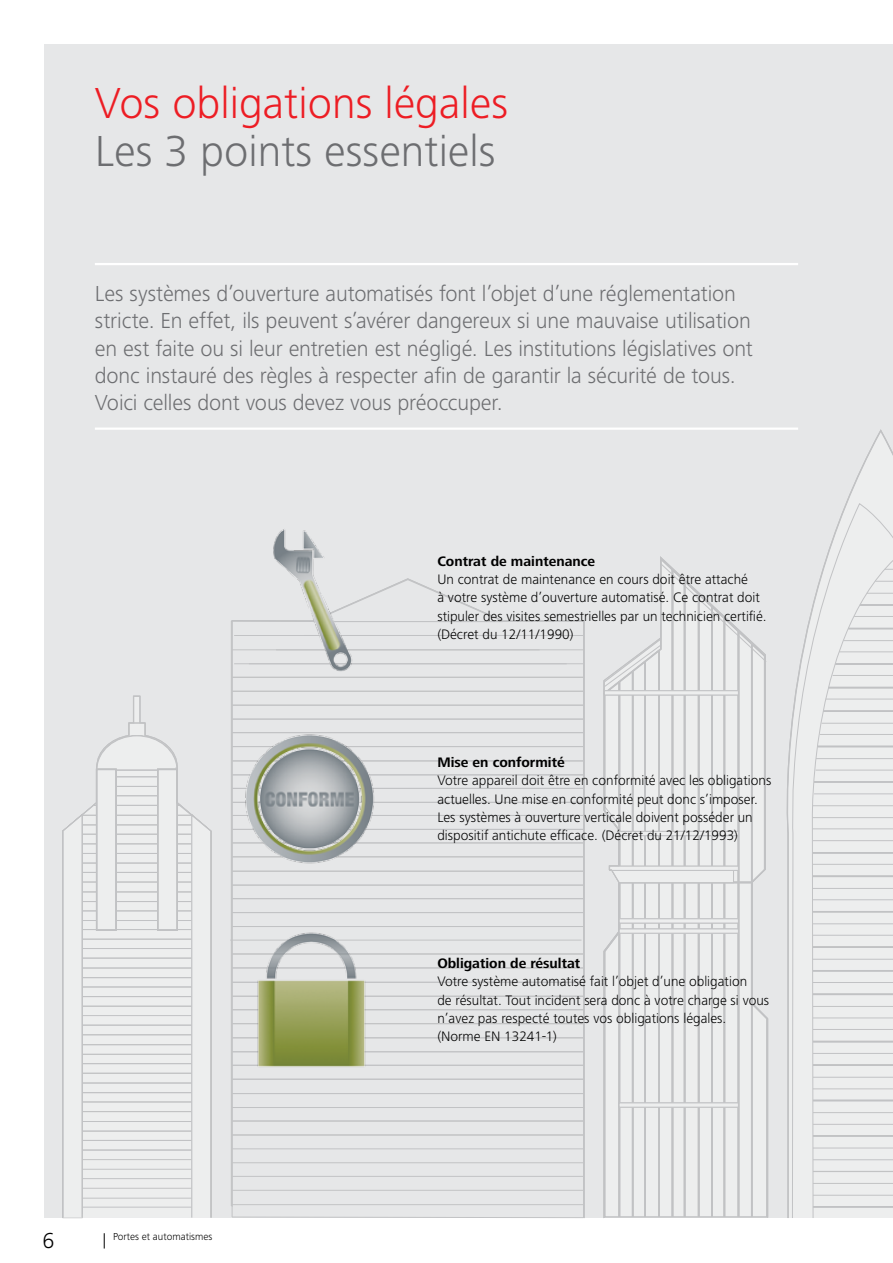
<style>
.page{position:relative;width:893px;height:1263px;background:#fff}
.page>*{position:absolute;margin:0;border:0;box-sizing:border-box;transform-origin:0 0}
.t1{font:300 45px "Frutiger Next LT";color:#ed1d24}
.t2{font:300 45px "Frutiger Next LT";color:#6d6e71}
.t3{font:300 22.5px/27.5px "Frutiger Next LT";letter-spacing:-.01em;color:#6d6e71}
.t4{font:300 22.5px "Frutiger Next LT";color:#000}
.t5{font:300 14.25px/18.3px "Frutiger Next LT";color:#000}
.t6{font:700 14.25px "Frutiger Next LT";color:#000}
.t7{font:300 10.5px "Frutiger Next LT";color:#000}
</style>
<div class="page">
<svg style="left:104px;top:1233px;width:1px;height:15px"></svg>
<div style="left:45px;top:45px;width:848px;height:1173px;background:#e6e7e8"></div>
<svg style="left:786px;top:429px;width:107px;height:789px"></svg>
<svg style="left:603px;top:556px;width:165px;height:662px"></svg>
<svg style="left:178px;top:803px;width:34px;height:415px"></svg>
<svg style="left:62px;top:695px;width:116px;height:524px"></svg>
<svg style="left:231px;top:578px;width:353px;height:640px"></svg>
<img style="left:234px;top:529px;width:151px;height:144px">
<img style="left:240px;top:729px;width:139px;height:139px">
<img style="left:230px;top:913px;width:166px;height:173px">
<hr style="left:95px;top:263px;width:703px;height:2px;background:#fff">
<hr style="left:95px;top:427px;width:703px;height:3px;background:#fff">
<h1 class="t1" style="left:95px;top:78px;width:415px">Vos obligations légales</h1>
<h1 class="t2" style="left:95px;top:126px;width:402px">Les 3 points essentiels</h1>
<p class="t3" style="left:95px;top:279px;width:660px">Les systèmes d’ouverture automatisés font l’objet d’une réglementation stricte. En effet, ils peuvent s’avérer dangereux si une mauvaise utilisation en est faite ou si leur entretien est négligé. Les institutions législatives ont donc instauré des règles à respecter afin de garantir la sécurité de tous.<br>Voici celles dont vous devez vous préoccuper.</p>
<p class="t6" style="left:437px;top:553px;width:159px">Contrat de maintenance</p>
<p class="t5" style="left:437px;top:570px;width:331px">Un contrat de maintenance en cours doit être attaché<br>à votre système d’ouverture automatisé. Ce contrat doit stipuler des visites semestrielles par un technicien certifié. (Décret du 12/11/1990)</p>
<p class="t6" style="left:437px;top:754px;width:129px">Mise en conformité</p>
<p class="t5" style="left:437px;top:771px;width:335px">Votre appareil doit être en conformité avec les obligations actuelles. Une mise en conformité peut donc s’imposer.<br>Les systèmes à ouverture verticale doivent posséder un dispositif antichute efficace. (Décret du 21/12/1993)</p>
<h2 class="t4" style="left:43px;top:1228px;width:13px">6</h2>
<p class="t7" style="left:113px;top:1231px;width:101px">Portes et automatismes</p>
<p class="t6" style="left:437px;top:955px;width:144px">Obligation de résultat</p>
<p class="t5" style="left:437px;top:972px;width:333px">Votre système automatisé fait l’objet d’une obligation<br>de résultat. Tout incident sera donc à votre charge si vous n’avez pas respecté toutes vos obligations légales. (Norme EN 13241-1)</p>
</div>
